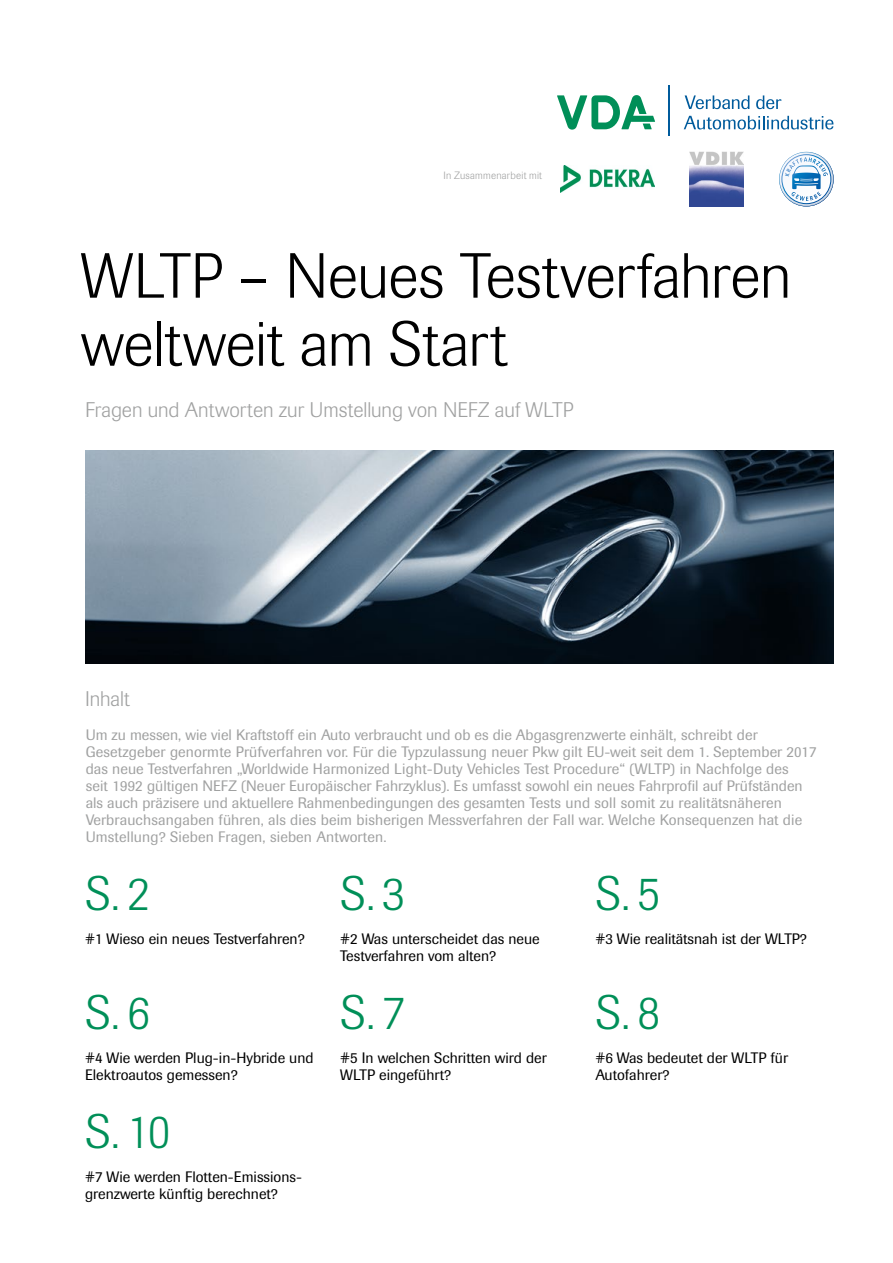
<style>
.page{position:relative;width:893px;height:1263px;background:#fff}
.page>*{position:absolute;margin:0;border:0;box-sizing:border-box;transform-origin:0 0}
.t1{font:300 63px/68.1px "Imago Pro";letter-spacing:-.005em;color:#000}
.t2{font:300 48px "Imago Pro";color:#008f58}
.t3{font:300 21px "Imago Pro";color:#a0a1a1}
.t4{font:15px/17px "Imago Pro";letter-spacing:.005em;color:#a0a1a1}
.t5{font:15px/17px "Imago Pro";color:#000}
.t6{font:300 10.5px "Imago Pro";letter-spacing:.025em;color:#a0a1a1}
</style>
<div class="page">
<svg style="left:685px;top:95px;width:64px;height:14px"></svg>
<svg style="left:756px;top:95px;width:25px;height:14px"></svg>
<svg style="left:684px;top:116px;width:149px;height:13px"></svg>
<hr style="left:669px;top:85px;width:1px;height:51px;background:#005b9c">
<svg style="left:557px;top:95px;width:98px;height:35px"></svg>
<img style="left:85px;top:451px;width:748px;height:212px">
<img style="left:689px;top:152px;width:54px;height:54px">
<svg style="left:779px;top:152px;width:55px;height:54px"></svg>
<img style="left:560px;top:166px;width:95px;height:26px">
<p class="t6" style="left:443px;top:168px;width:100px">In Zusammenarbeit mit</p>
<h1 class="t1" style="left:81px;top:241px;width:712px">WLTP – Neues Testverfahren weltweit am Start</h1>
<h3 class="t3" style="left:85px;top:396px;width:490px">Fragen und Antworten zur Umstellung von NEFZ auf WLTP</h3>
<h3 class="t3" style="left:85px;top:685px;width:46px">Inhalt</h3>
<p class="t4" style="left:86px;top:726px;width:732px">Um zu messen, wie viel Kraftstoff ein Auto verbraucht und ob es die Abgasgrenzwerte einhält, schreibt der Gesetzgeber genormte Prüfverfahren vor. Für die Typzulassung neuer Pkw gilt EU-weit seit dem 1. September 2017 das neue Testverfahren „Worldwide Harmonized Light-Duty Vehicles Test Procedure“ (WLTP) in Nachfolge des<br>seit 1992 gültigen NEFZ (Neuer Europäischer Fahrzyklus). Es umfasst sowohl ein neues Fahrprofil auf Prüfständen als auch präzisere und aktuellere Rahmenbedingungen des gesamten Tests und soll somit zu realitätsnäheren Verbrauchsangaben führen, als dies beim bisherigen Messverfahren der Fall war. Welche Konsequenzen hat die Umstellung? Sieben Fragen, sieben Antworten.</p>
<h2 class="t2" style="left:86px;top:862px;width:66px">S.2</h2>
<h2 class="t2" style="left:341px;top:862px;width:66px">S.3</h2>
<h2 class="t2" style="left:596px;top:862px;width:66px">S.5</h2>
<p class="t5" style="left:85px;top:930px;width:221px">#1 Wieso ein neues Testverfahren?</p>
<p class="t5" style="left:340px;top:930px;width:201px">#2 Was unterscheidet das neue<br>Testverfahren vom alten?</p>
<p class="t5" style="left:595px;top:930px;width:213px">#3 Wie realitätsnah ist der WLTP?</p>
<h2 class="t2" style="left:86px;top:981px;width:66px">S.6</h2>
<p class="t5" style="left:85px;top:1049px;width:230px">#4 Wie werden Plug-in-Hybride und<br>Elektroautos gemessen?</p>
<h2 class="t2" style="left:86px;top:1100px;width:87px">S.10</h2>
<p class="t5" style="left:85px;top:1168px;width:218px">#7 Wie werden Flotten-Emissions&shy;grenzwerte künftig berechnet?</p>
<h2 class="t2" style="left:341px;top:981px;width:66px">S.7</h2>
<h2 class="t2" style="left:596px;top:981px;width:66px">S.8</h2>
<p class="t5" style="left:340px;top:1049px;width:208px">#5 In welchen Schritten wird der<br>WLTP eingeführt?</p>
<p class="t5" style="left:595px;top:1049px;width:194px">#6 Was bedeutet der WLTP für<br>Autofahrer?</p>
</div>
